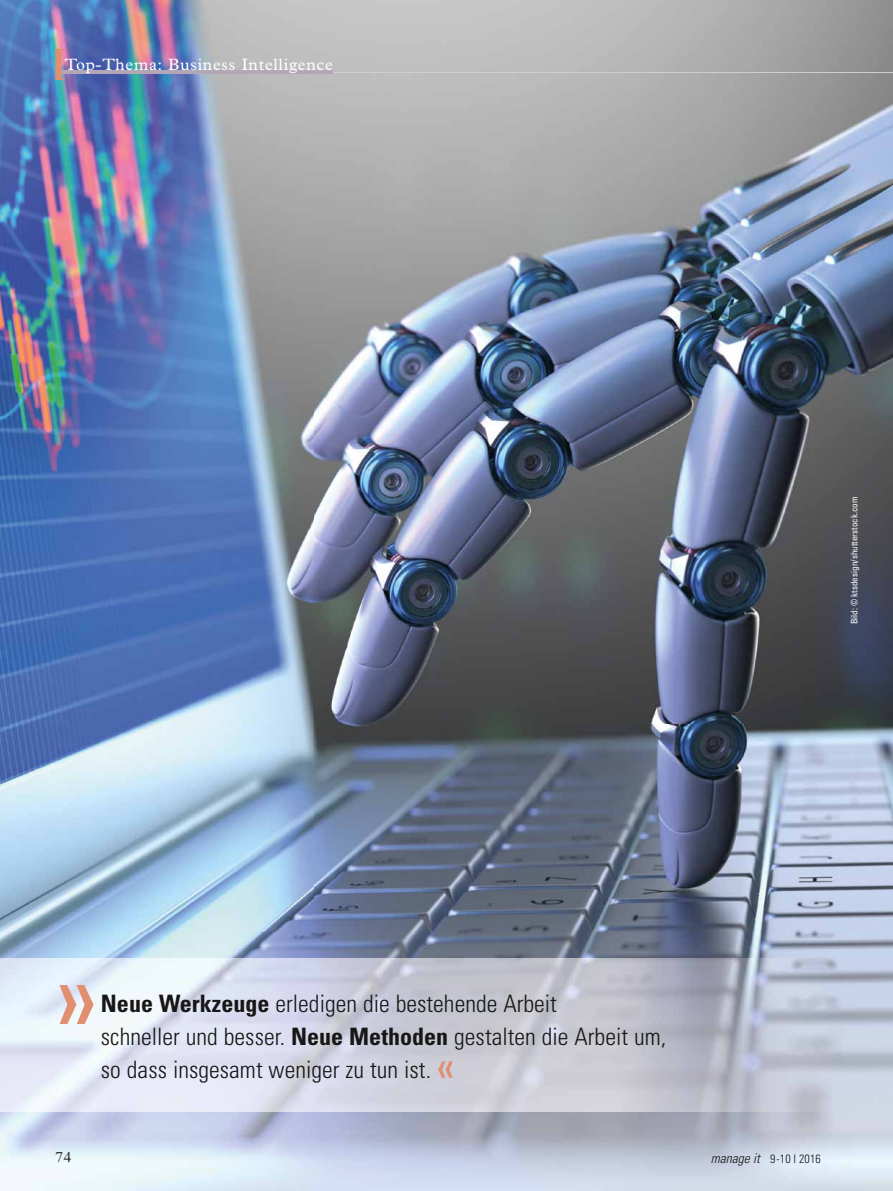
<style>
.page{position:relative;width:893px;height:1191px;background:#fff}
.page>*{position:absolute;margin:0;border:0;box-sizing:border-box;transform-origin:0 0}
.t1{font:condensed 100.05px "Univers";color:#e18e71}
.t2{font:300 condensed 24px/33px "Univers";color:#181716}
.t3{font:16.5px "Plantin";letter-spacing:.045em;color:#fff}
.t4{font:300 15px "Plantin";color:#181716}
.t5{font:300 condensed 12px "Univers";color:#181716}
.t6{font:condensed 9px "Univers";color:#fff}
.s1{font-weight:700}
.s2{font-weight:400;font-size:42px;color:#e18e71}
.s3{font-style:italic;font-size:13.5px}
</style>
<div class="page">
<img style="left:0;top:0;width:893px;height:1191px">
<hr style="left:64px;top:72px;width:829px;height:1px;background:#d3cbd4">
<hr style="left:62px;top:71px;width:271px;height:3px;background:#b3a6b5">
<svg style="left:55px;top:49px;width:10px;height:31px"></svg>
<p class="t3" style="left:65px;top:55px;width:269px">Top-Thema: Business Intelligence</p>
<p class="t6" style="left:849px;top:624px;width:129px;rotate:-90deg">Bild: © ktsdesign/shutterstock.com</p>
<h1 class="t1" style="left:52px;top:932px;width:46px">»</h1>
<p class="t2" style="left:101px;top:987px;width:567px"><span class="s1">Neue Werkzeuge</span> erledigen die bestehende Arbeit<br>schneller und besser. <span class="s1">Neue Methoden</span> gestalten die Arbeit um, so dass insgesamt weniger zu tun ist. <span class="s2">«</span></p>
<p class="t4" style="left:55px;top:1148px;width:18px">74</p>
<p class="t5" style="left:711px;top:1151px;width:111px"><span class="s3">manage it</span> 9-10 I 2016</p>
</div>
